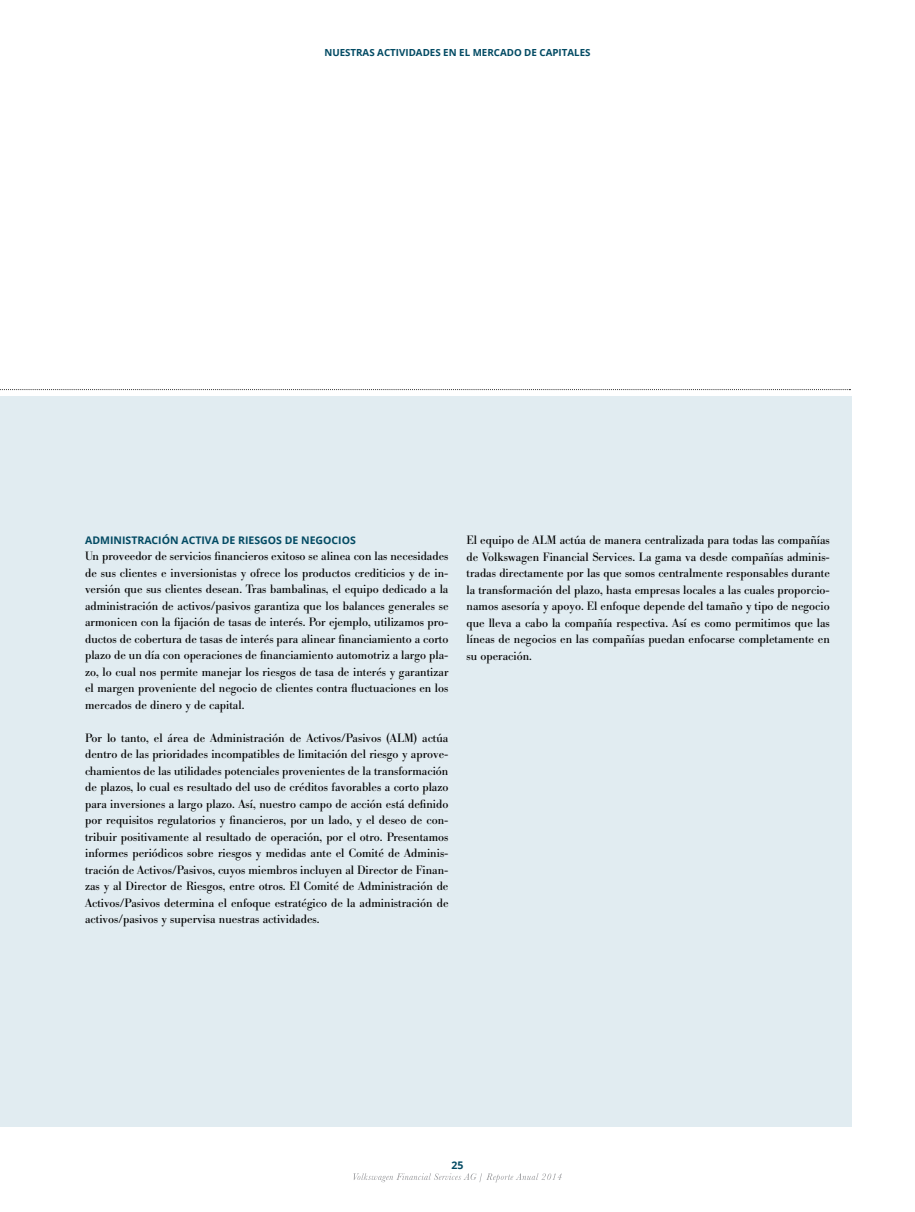
<style>
.page{position:relative;width:915px;height:1212px;background:#fff}
.page>*{position:absolute;margin:0;border:0;box-sizing:border-box;transform-origin:0 0}
.t1{font:12px/16.5px "Bodoni BE";color:#000;text-align:justify}
.t2{font:700 10.5px "Open Sans";color:#024a63}
.t3{font:700 9.75px "Open Sans";color:#024a63}
</style>
<div class="page">
<svg style="left:353px;top:1173px;width:208px;height:9px"></svg>
<div style="left:0;top:396px;width:850px;height:731px;background:#e1ecf1"></div>
<svg style="left:0;top:389px;width:850px;height:1px"></svg>
<p class="t3" style="left:324px;top:45px;width:267px">NUESTRAS ACTIVIDADES EN EL MERCADO DE CAPITALES</p>
<p class="t2" style="left:85px;top:533px;width:272px">ADMINISTRACIÓN ACTIVA DE RIESGOS DE NEGOCIOS</p>
<p class="t1" style="left:85px;top:548px;width:365px">Un proveedor de servicios financieros exitoso se alinea con las necesidades de sus clientes e inversionistas y ofrece los productos crediticios y de in&shy;versión que sus clientes desean. Tras bambalinas, el equipo dedicado a la administración de activos/pasivos garantiza que los balances generales se armonicen con la fijación de tasas de interés. Por ejemplo, utilizamos pro&shy;ductos de cobertura de tasas de interés para alinear financiamiento a corto plazo de un día con operaciones de financiamiento automotriz a largo pla&shy;zo, lo cual nos permite manejar los riesgos de tasa de interés y garantizar el margen proveniente del negocio de clientes contra fluctuaciones en los mercados de dinero y de capital.</p>
<p class="t1" style="left:85px;top:730px;width:365px">Por lo tanto, el área de Administración de Activos/Pasivos (ALM) actúa dentro de las prioridades incompatibles de limitación del riesgo y aprove&shy;chamientos de las utilidades potenciales provenientes de la transformación de plazos, lo cual es resultado del uso de créditos favorables a corto plazo para inversiones a largo plazo. Así, nuestro campo de acción está definido por requisitos regulatorios y financieros, por un lado, y el deseo de con&shy;tribuir positivamente al resultado de operación, por el otro. Presentamos informes periódicos sobre riesgos y medidas ante el Comité de Adminis&shy;tración de Activos/Pasivos, cuyos miembros incluyen al Director de Finan&shy;zas y al Director de Riesgos, entre otros. El Comité de Administración de Activos/Pasivos determina el enfoque estratégico de la administración de activos/pasivos y supervisa nuestras actividades.</p>
<p class="t1" style="left:466px;top:532px;width:365px">El equipo de ALM actúa de manera centralizada para todas las compañías de Volkswagen Financial Services. La gama va desde compañías adminis&shy;tradas directamente por las que somos centralmente responsables durante la transformación del plazo, hasta empresas locales a las cuales proporcio&shy;namos asesoría y apoyo. El enfoque depende del tamaño y tipo de negocio que lleva a cabo la compañía respectiva. Así es como permitimos que las líneas de negocios en las compañías puedan enfocarse completamente en su operación.</p>
<p class="t2" style="left:451px;top:1158px;width:13px">25</p>
</div>
